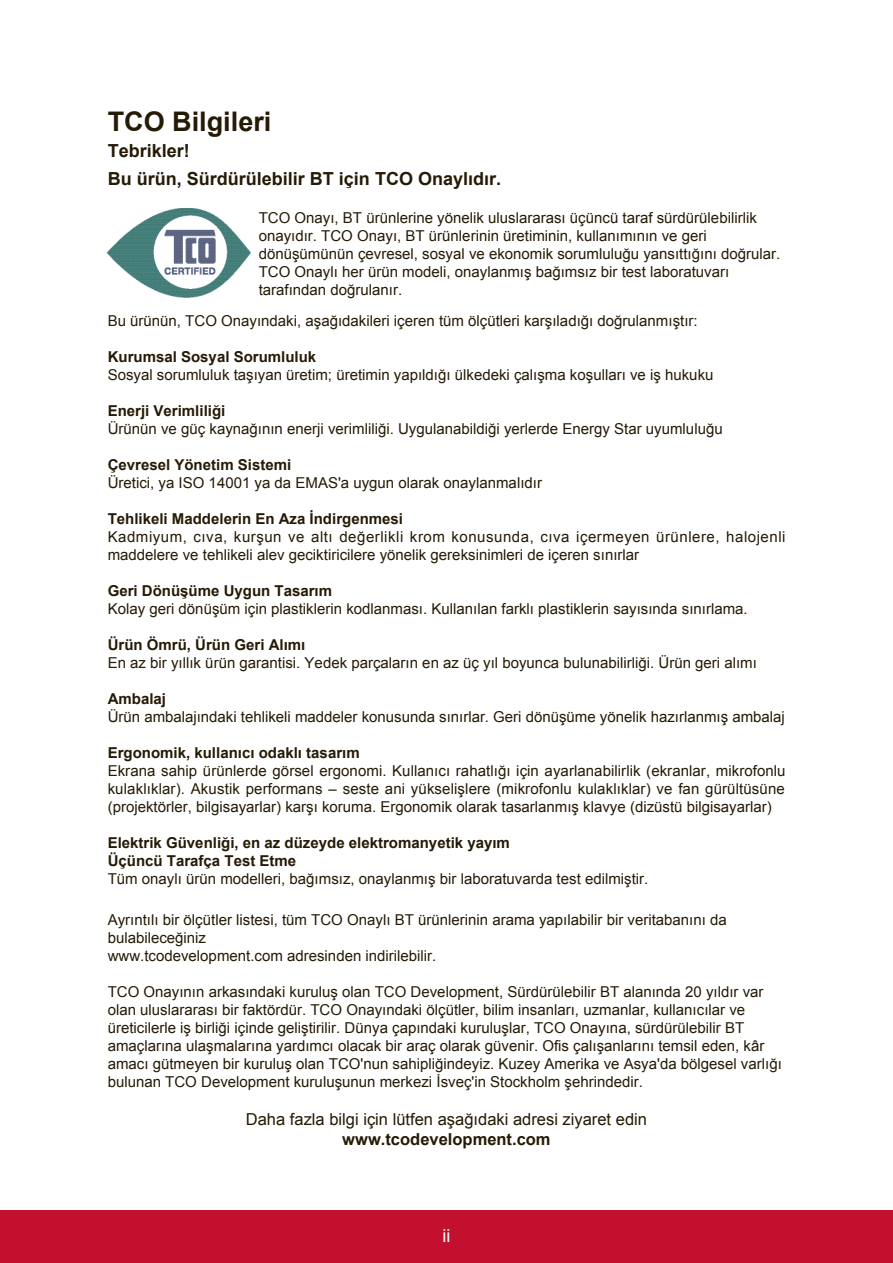
<style>
.page{position:relative;width:893px;height:1263px;background:#fff}
.page>*{position:absolute;margin:0;border:0;box-sizing:border-box;transform-origin:0 0}
.t1{font:700 27px "Arial";color:#251a05}
.t2{font:700 18px/27.8px "Arial";color:#251a05}
.t3{font:18px "Arial";color:#fff}
.t4{font:16.5px "Arial";color:#251a05}
.t5{font:700 16.5px "Arial";color:#251a05}
.t6{font:15px/18px "Arial";color:#251a05}
.t7{font:700 15px/18px "Arial";color:#251a05}
</style>
<div class="page">
<div style="left:0;top:1210px;width:892px;height:53px;background:#c3102f"></div>
<img style="left:108px;top:208px;width:142px;height:89px">
<h1 class="t1" style="left:108px;top:104px;width:165px">TCO Bilgileri</h1>
<p class="t2" style="left:108px;top:137px;width:395px">Tebrikler!<br>Bu ürün, Sürdürülebilir BT için TCO Onaylıdır.</p>
<p class="t6" style="left:258px;top:209px;width:523px">TCO Onayı, BT ürünlerine yönelik uluslararası üçüncü taraf sürdürülebilirlik onayıdır. TCO Onayı, BT ürünlerinin üretiminin, kullanımının ve geri dönüşümünün çevresel, sosyal ve ekonomik sorumluluğu yansıttığını doğrular.<br>TCO Onaylı her ürün modeli, onaylanmış bağımsız bir test laboratuvarı tarafından doğrulanır.</p>
<p class="t6" style="left:108px;top:311px;width:591px">Bu ürünün, TCO Onayındaki, aşağıdakileri içeren tüm ölçütleri karşıladığı doğrulanmıştır:</p>
<p class="t7" style="left:108px;top:348px;width:210px">Kurumsal Sosyal Sorumluluk</p>
<p class="t6" style="left:108px;top:365px;width:607px">Sosyal sorumluluk taşıyan üretim; üretimin yapıldığı ülkedeki çalışma koşulları ve iş hukuku</p>
<p class="t7" style="left:108px;top:402px;width:119px">Enerji Verimliliği</p>
<p class="t6" style="left:108px;top:419px;width:616px">Ürünün ve güç kaynağının enerji verimliliği. Uygulanabildiği yerlerde Energy Star uyumluluğu</p>
<p class="t7" style="left:108px;top:456px;width:185px">Çevresel Yönetim Sistemi</p>
<p class="t6" style="left:108px;top:473px;width:435px">Üretici, ya ISO 14001 ya da EMAS'a uygun olarak onaylanmalıdır</p>
<p class="t7" style="left:108px;top:510px;width:297px">Tehlikeli Maddelerin En Aza İndirgenmesi</p>
<p class="t6" style="left:108px;top:527px;width:679px">Kadmiyum, cıva, kurşun ve altı değerlikli krom konusunda, cıva içermeyen ürünlere, halojenli maddelere ve tehlikeli alev geciktiricilere yönelik gereksinimleri de içeren sınırlar</p>
<p class="t7" style="left:108px;top:582px;width:226px">Geri Dönüşüme Uygun Tasarım</p>
<p class="t6" style="left:108px;top:599px;width:641px">Kolay geri dönüşüm için plastiklerin kodlanması. Kullanılan farklı plastiklerin sayısında sınırlama.</p>
<p class="t7" style="left:108px;top:636px;width:199px">Ürün Ömrü, Ürün Geri Alımı</p>
<p class="t6" style="left:108px;top:653px;width:650px">En az bir yıllık ürün garantisi. Yedek parçaların en az üç yıl boyunca bulunabilirliği. Ürün geri alımı</p>
<p class="t7" style="left:108px;top:690px;width:60px">Ambalaj</p>
<p class="t6" style="left:108px;top:707px;width:678px">Ürün ambalajındaki tehlikeli maddeler konusunda sınırlar. Geri dönüşüme yönelik hazırlanmış ambalaj</p>
<p class="t7" style="left:108px;top:744px;width:253px">Ergonomik, kullanıcı odaklı tasarım</p>
<p class="t6" style="left:108px;top:761px;width:679px;text-align:justify">Ekrana sahip ürünlerde görsel ergonomi. Kullanıcı rahatlığı için ayarlanabilirlik (ekranlar, mikrofonlu kulaklıklar). Akustik performans – seste ani yükselişlere (mikrofonlu kulaklıklar) ve fan gürültüsüne (projektörler, bilgisayarlar) karşı koruma. Ergonomik olarak tasarlanmış klavye (dizüstü bilgisayarlar)</p>
<p class="t7" style="left:108px;top:834px;width:403px">Elektrik Güvenliği, en az düzeyde elektromanyetik yayım<br>Üçüncü Tarafça Test Etme</p>
<p class="t6" style="left:108px;top:869px;width:542px">Tüm onaylı ürün modelleri, bağımsız, onaylanmış bir laboratuvarda test edilmiştir.</p>
<p class="t6" style="left:108px;top:911px;width:620px">Ayrıntılı bir ölçütler listesi, tüm TCO Onaylı BT ürünlerinin arama yapılabilir bir veritabanını da bulabileceğiniz<br>www.tcodevelopment.com adresinden indirilebilir.</p>
<p class="t6" style="left:108px;top:983px;width:675px">TCO Onayının arkasındaki kuruluş olan TCO Development, Sürdürülebilir BT alanında 20 yıldır var olan uluslararası bir faktördür. TCO Onayındaki ölçütler, bilim insanları, uzmanlar, kullanıcılar ve üreticilerle iş birliği içinde geliştirilir. Dünya çapındaki kuruluşlar, TCO Onayına, sürdürülebilir BT amaçlarına ulaşmalarına yardımcı olacak bir araç olarak güvenir. Ofis çalışanlarını temsil eden, kâr amacı gütmeyen bir kuruluş olan TCO'nun sahipliğindeyiz. Kuzey Amerika ve Asya'da bölgesel varlığı bulunan TCO Development kuruluşunun merkezi İsveç'in Stockholm şehrindedir.</p>
<p class="t4" style="left:246px;top:1108px;width:402px">Daha fazla bilgi için lütfen aşağıdaki adresi ziyaret edin</p>
<p class="t5" style="left:342px;top:1127px;width:210px">www.tcodevelopment.com</p>
<p class="t3" style="left:442px;top:1223px;width:9px">ii</p>
</div>
